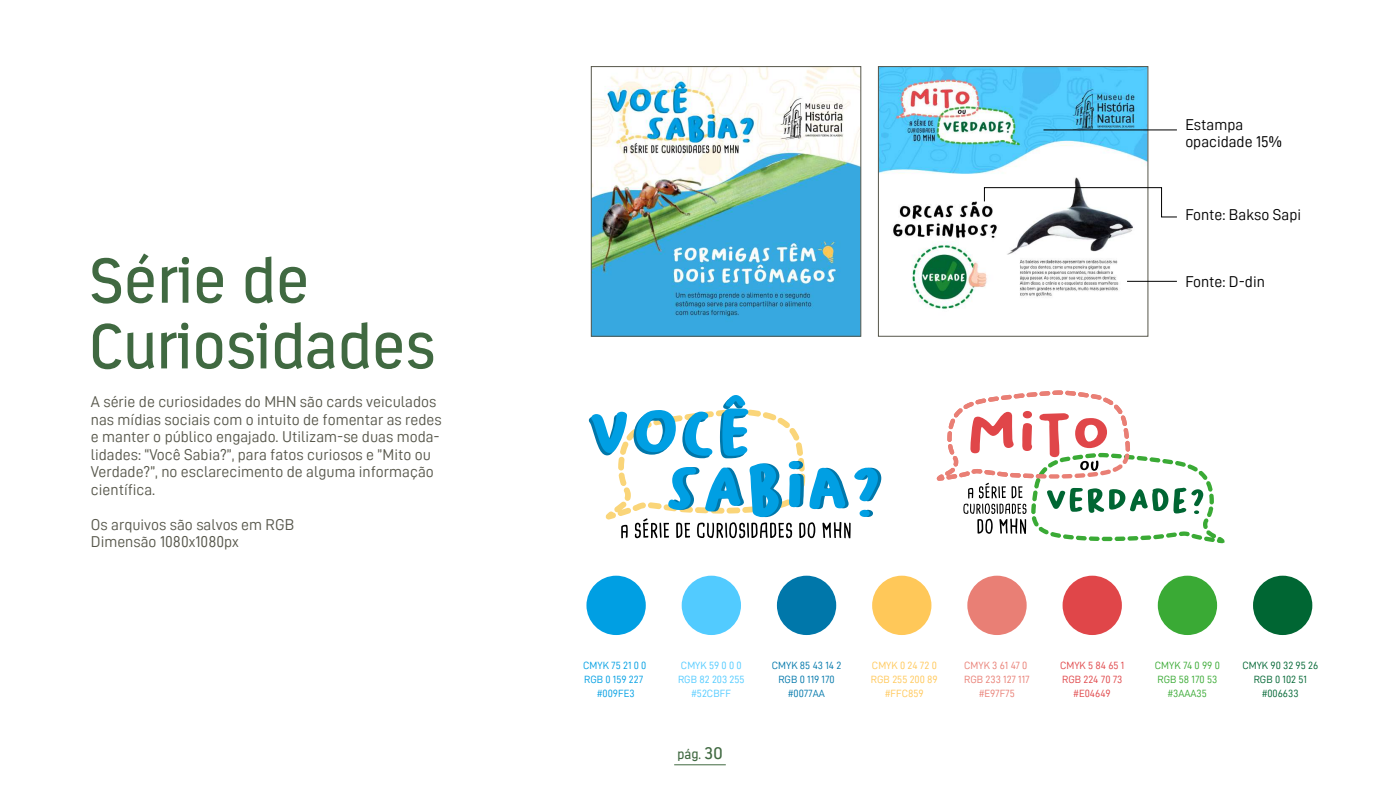
<style>
.page{position:relative;width:1400px;height:788px;background:#fff}
.page>*{position:absolute;margin:0;border:0;box-sizing:border-box;transform-origin:0 0}
.t1{font:63px/65.6px "Estandar";letter-spacing:.005em;color:#406941}
.t2{font:15.75px/17.5px "D DIN";color:#57574b}
.t3{font:15.75px/17.5px "D DIN";color:#000}
.t4{font:13.12px "Estandar";color:#406941}
.t5{font:10.5px/14px "D DIN";color:#e97f75;text-align:center}
.t6{font:10.5px/14px "D DIN";color:#07a;text-align:center}
.t7{font:10.5px/14px "D DIN";color:#ffc859;text-align:center}
.t8{font:10.5px/14px "D DIN";color:#063;text-align:center}
.t9{font:10.5px/14px "D DIN";color:#009fe3;text-align:center}
.t10{font:10.5px/14px "D DIN";color:#52cbff;text-align:center}
.t11{font:10.5px/14px "D DIN";color:#e04649;text-align:center}
.t12{font:10.5px/14px "D DIN";color:#3aaa35;text-align:center}
.s1{font-size:16.62px}
</style>
<div class="page">
<hr style="left:674px;top:764px;width:52px;height:1px;background:#406941">
<svg style="left:589px;top:395px;width:292px;height:143px"></svg>
<img style="left:880px;top:68px;width:266px;height:241px">
<img style="left:593px;top:68px;width:266px;height:267px">
<svg style="left:937px;top:390px;width:288px;height:153px"></svg>
<div style="left:586px;top:575px;width:60px;height:60px;background:#009fe3;border-radius:50%"></div>
<div style="left:682px;top:575px;width:59px;height:60px;background:#52cbff;border-radius:50%"></div>
<div style="left:777px;top:575px;width:59px;height:60px;background:#07a;border-radius:50%"></div>
<div style="left:872px;top:575px;width:59px;height:60px;background:#ffc859;border-radius:50%"></div>
<div style="left:967px;top:575px;width:60px;height:60px;background:#e97f75;border-radius:50%"></div>
<div style="left:1063px;top:575px;width:59px;height:60px;background:#e04649;border-radius:50%"></div>
<div style="left:1158px;top:575px;width:59px;height:60px;background:#3aaa35;border-radius:50%"></div>
<div style="left:1253px;top:575px;width:59px;height:60px;background:#063;border-radius:50%"></div>
<div style="left:591px;top:66px;width:270px;height:271px;border:1px solid #57574b"></div>
<div style="left:878px;top:66px;width:270px;height:271px;border:1px solid #57574b"></div>
<hr style="left:1043px;top:129px;width:134px;height:1px;background:#000">
<svg style="left:984px;top:187px;width:193px;height:31px"></svg>
<hr style="left:1127px;top:281px;width:50px;height:1px;background:#000">
<h1 class="t1" style="left:89px;top:247px;width:348px">Série de<br>Curiosidades</h1>
<p class="t2" style="left:91px;top:393px;width:352px">A série de curiosidades do MHN são cards veiculados nas mídias sociais com o intuito de fomentar as redes e manter o público engajado. Utilizam-se duas moda&shy;lidades: “Você Sabia?”, para fatos curiosos e ”Mito ou Verdade?”, no esclarecimento de alguma informação científica.</p>
<p class="t2" style="left:91px;top:515px;width:205px">Os arquivos são salvos em RGB<br>Dimensão 1080x1080px</p>
<p class="t3" style="left:1185px;top:115px;width:98px">Estampa opacidade 15%</p>
<p class="t3" style="left:1185px;top:206px;width:117px">Fonte: Bakso Sapi</p>
<p class="t3" style="left:1185px;top:272px;width:81px">Fonte: D-din</p>
<p class="t9" style="left:583px;top:658px;width:65px">CMYK 75 21 0 0<br>RGB 0 159 227 #009FE3</p>
<p class="t10" style="left:678px;top:658px;width:68px">CMYK 59 0 0 0<br>RGB 82 203 255 #52CBFF</p>
<p class="t6" style="left:772px;top:658px;width:71px">CMYK 85 43 14 2<br>RGB 0 119 170 #0077AA</p>
<p class="t7" style="left:871px;top:658px;width:68px">CMYK 0 24 72 0<br>RGB 255 200 89 #FFC859</p>
<p class="t5" style="left:964px;top:658px;width:67px">CMYK 3 61 47 0<br>RGB 233 127 117 #E97F75</p>
<p class="t11" style="left:1060px;top:658px;width:66px">CMYK 5 84 65 1<br>RGB 224 70 73 #E04649</p>
<p class="t12" style="left:1155px;top:658px;width:67px">CMYK 74 0 99 0<br>RGB 58 170 53 #3AAA35</p>
<p class="t8" style="left:1242px;top:658px;width:77px">CMYK 90 32 95 26<br>RGB 0 102 51 #006633</p>
<p class="t4" style="left:677px;top:746px;width:47px">pág. <span class="s1">30</span></p>
</div>
